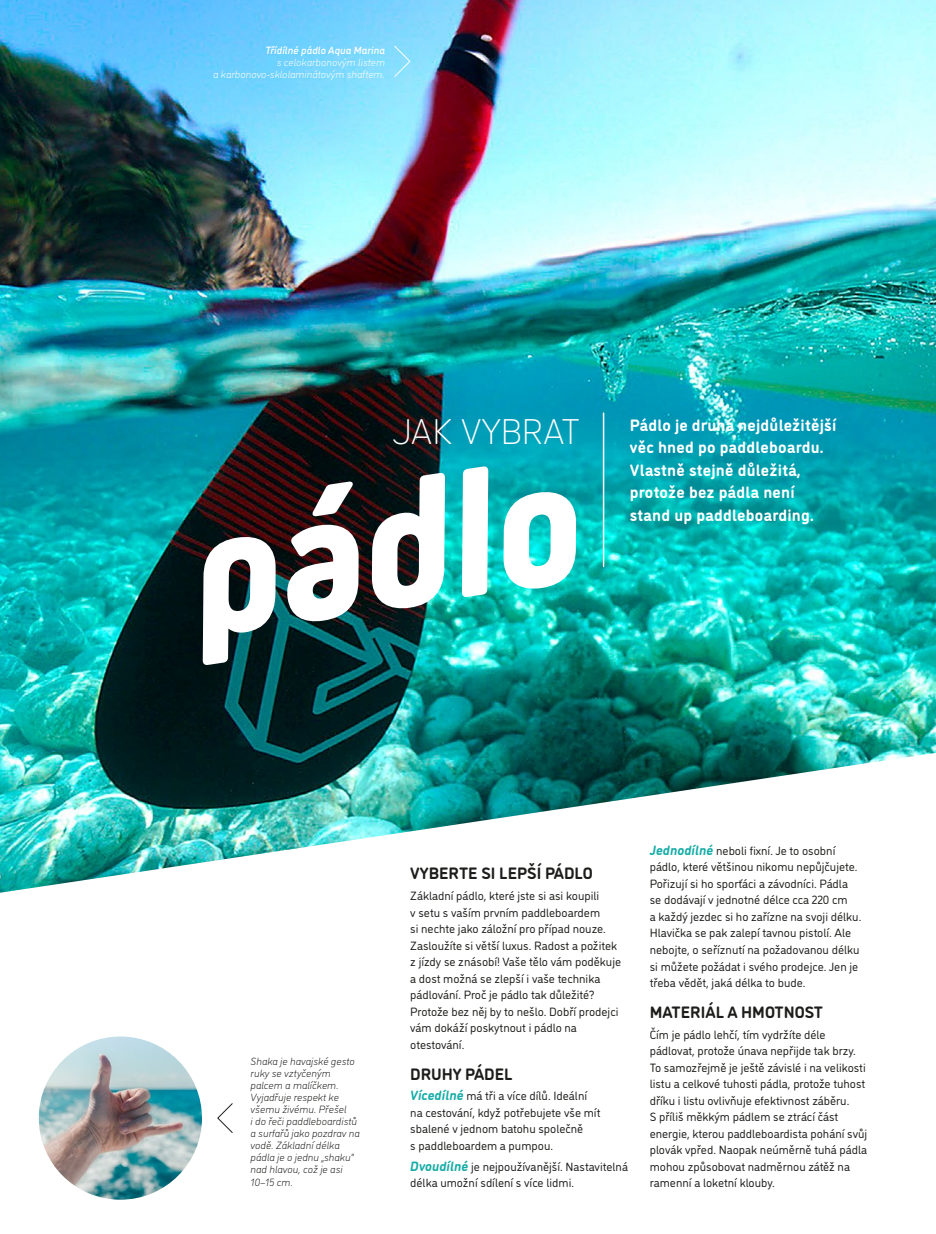
<style>
.page{position:relative;width:936px;height:1234px;background:#fff}
.page>*{position:absolute;margin:0;border:0;box-sizing:border-box;transform-origin:0 0}
.t1{font:italic 800 180.75px "Kiro";color:#fff}
.t2{font:200 37.5px "Kiro";color:#fff}
.t3{font:700 16.5px/22.5px "DI Nosaur";letter-spacing:.015em;color:#fff}
.t4{font:700 16.5px "DI Nosaur";color:#1d1d1b}
.t5{font:12px/16.5px "DI Nosaur";color:#1d1d1b}
.t6{font:italic 300 10.5px/12px "DI Nosaur";color:#1d1d1b}
.t7{font:italic 300 10.5px/12px "DI Nosaur";color:#fff;text-align:right}
.t8{font:italic 500 10.5px "DI Nosaur";color:#fff}
.s1{font-weight:700;font-style:italic;font-size:13.5px;color:#16aca7}
</style>
<div class="page">
<img style="left:0;top:0;width:935px;height:892px">
<img style="left:39px;top:1036px;width:163px;height:163px;border-radius:82px">
<hr style="left:602px;top:413px;width:2px;height:153px;background:#fff">
<svg style="left:217px;top:1103px;width:16px;height:30px"></svg>
<svg style="left:394px;top:45px;width:17px;height:32px"></svg>
<p class="t8" style="left:265px;top:43px;width:121px">Třídílné pádlo Aqua Marina</p>
<p class="t7" style="left:213px;top:56px;width:173px">s celokarbonovým listem<br>a karbonovo-sklolaminátovým shaftem.</p>
<h2 class="t2" style="left:392px;top:409px;width:188px">JAK VYBRAT</h2>
<h3 class="t3" style="left:630px;top:412px;width:208px">Pádlo je druhá nejdůležitější věc hned po paddleboardu.<br>Vlastně stejně důležitá, protože bez pádla není stand up paddleboarding.</h3>
<h1 class="t1" style="left:178px;top:471px;width:394px;rotate:-8deg">pádlo</h1>
<p class="t6" style="left:250px;top:1054px;width:111px">Shaka je havajské gesto ruky se vztyčeným palcem a malíčkem.<br>Vyjadřuje respekt ke všemu živému. Přešel<br>i do řeči paddleboardistů a surfařů jako pozdrav na vodě. Základní délka pádla je o jednu „shaku“ nad hlavou, což je asi<br>10–15 cm.</p>
<h3 class="t4" style="left:410px;top:860px;width:184px">VYBERTE SI LEPŠÍ PÁDLO</h3>
<p class="t5" style="left:410px;top:886px;width:212px">Základní pádlo, které jste si asi koupili<br>v setu s vaším prvním paddleboardem<br>si nechte jako záložní pro případ nouze.<br>Zasloužíte si větší luxus. Radost a požitek z jízdy se znásobí! Vaše tělo vám poděkuje a dost možná se zlepší i vaše technika pádlování. Proč je pádlo tak důležité?<br>Protože bez něj by to nešlo. Dobří prodejci vám dokáží poskytnout i pádlo na otestování.</p>
<h3 class="t4" style="left:410px;top:1060px;width:104px">DRUHY PÁDEL</h3>
<p class="t5" style="left:410px;top:1086px;width:192px"><span class="s1">Vícedílné</span> má tři a více dílů. Ideální na cestování, když potřebujete vše mít sbalené v jednom batohu společně<br>s paddleboardem a pumpou.</p>
<p class="t5" style="left:410px;top:1157px;width:219px"><span class="s1">Dvoudílné</span> je nejpoužívanější. Nastavitelná délka umožní sdílení s více lidmi.</p>
<p class="t5" style="left:649px;top:841px;width:213px"><span class="s1">Jednodílné</span> neboli fixní. Je to osobní pádlo, které většinou nikomu nepůjčujete.<br>Pořizují si ho sporťáci a závodníci. Pádla se dodávají v jednotné délce cca 220 cm<br>a každý jezdec si ho zařízne na svoji délku.<br>Hlavička se pak zalepí tavnou pistolí. Ale nebojte, o seříznutí na požadovanou délku si můžete požádat i svého prodejce. Jen je třeba vědět, jaká délka to bude.</p>
<h3 class="t4" style="left:649px;top:999px;width:175px">MATERIÁL A HMOTNOST</h3>
<p class="t5" style="left:649px;top:1025px;width:219px">Čím je pádlo lehčí, tím vydržíte déle pádlovat, protože únava nepřijde tak brzy.<br>To samozřejmě je ještě závislé i na velikosti listu a celkové tuhosti pádla, protože tuhost dříku i listu ovlivňuje efektivnost záběru.<br>S příliš měkkým pádlem se ztrácí část energie, kterou paddleboardista pohání svůj plovák vpřed. Naopak neúměrně tuhá pádla mohou způsobovat nadměrnou zátěž na ramenní a loketní klouby.</p>
</div>
